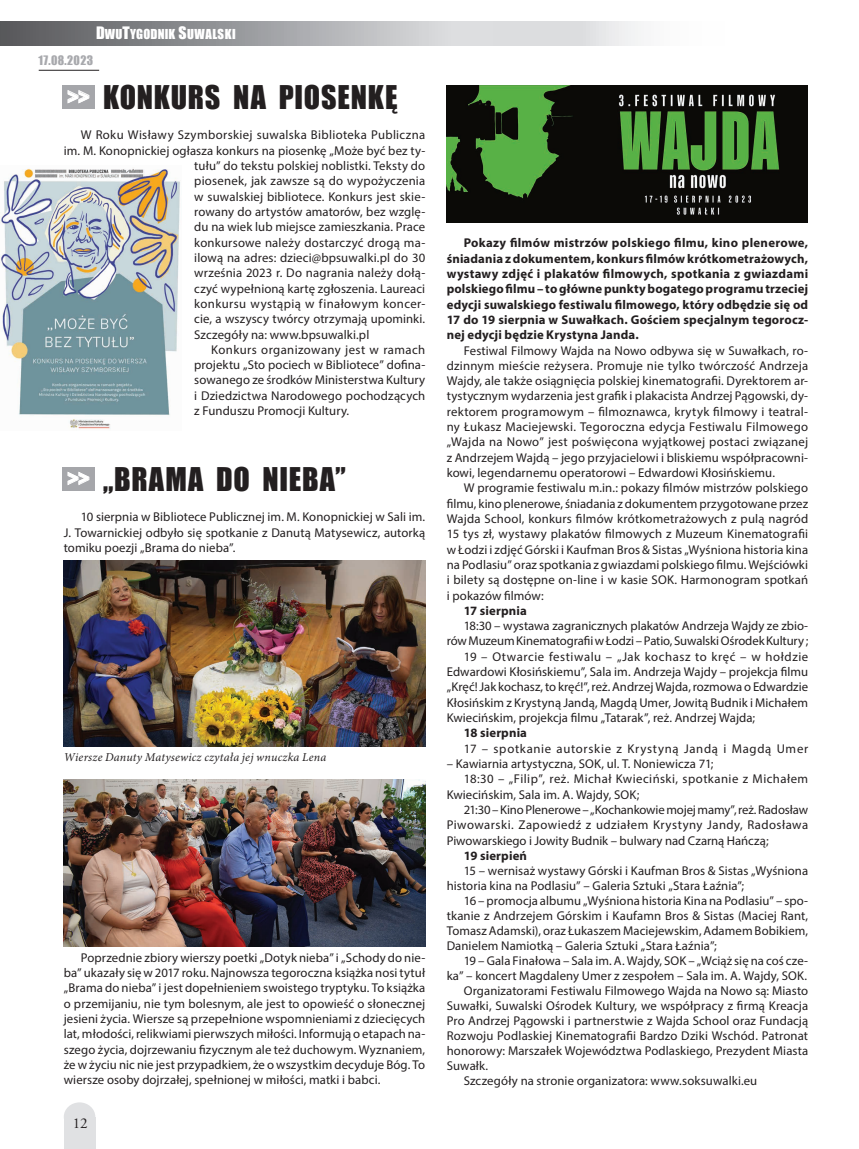
<style>
.page{position:relative;width:859px;height:1149px;background:#fff}
.page>*{position:absolute;margin:0;border:0;box-sizing:border-box;transform-origin:0 0}
.t1{font:30px "Impact";letter-spacing:.025em;color:#231f20}
.t2{font:24.45px "Impact";color:#fff;scale:.87 1}
.t3{font:15px "Adobe Garamond Pro";color:#231f20}
.t4{font:12.75px/15.3px "Myriad Pro";letter-spacing:.01em;color:#231f20;text-align:justify}
.t5{font:700 12.75px/15.3px "Myriad Pro";letter-spacing:.01em;color:#231f20;text-align:justify}
.t6{font:12.75px "Myriad Pro";letter-spacing:-.01em;color:#231f20}
.t7{font:12.75px "Myriad Pro";letter-spacing:.04em;color:#231f20}
.t8{font:12.75px "Myriad Pro";letter-spacing:.03em;color:#231f20}
.t9{font:12.75px "Myriad Pro";letter-spacing:.035em;color:#231f20}
.t10{font:12.75px "Myriad Pro";letter-spacing:.055em;color:#231f20}
.t11{font:12.6px "Impact";letter-spacing:.015em;color:#fff}
.t12{font:italic 12px "Minion Pro";letter-spacing:.015em;color:#231f20}
.t13{font:12px "Impact";letter-spacing:.03em;color:#a8a9ad}
.s1{font-size:15.75px}
</style>
<div class="page">
<hr style="left:39px;top:70px;width:60px;height:1px;background:#231f20">
<div style="left:64px;top:1101px;width:31px;height:29px;background:#e0e1e3;border-radius:50%"></div>
<div style="left:64px;top:1116px;width:31px;height:32px;background:#e0e1e3"></div>
<svg style="left:0;top:21px;width:641px;height:24px;background:#acadb0"></svg>
<div style="left:62px;top:85px;width:32px;height:24px;background:#a5a6aa"></div>
<svg style="left:68px;top:90px;width:21px;height:13px"></svg>
<img style="left:447px;top:85px;width:361px;height:138px">
<img style="left:0;top:168px;width:180px;height:262px">
<div style="left:62px;top:467px;width:32px;height:23px;background:#a5a6aa"></div>
<svg style="left:68px;top:472px;width:21px;height:12px"></svg>
<img style="left:64px;top:560px;width:361px;height:186px">
<img style="left:64px;top:779px;width:361px;height:167px">
<p class="t11" style="left:96px;top:25px;width:141px"><span class="s1">D</span>WU<span class="s1">T</span>YGODNIK <span class="s1">S</span>UWALSKI</p>
<p class="t13" style="left:38px;top:51px;width:56px">17.08.2023</p>
<h1 class="t1" style="left:103px;top:74px;width:296px">KONKURS NA PIOSENKĘ</h1>
<p class="t4" style="left:81px;top:127px;width:346px">W Roku Wisławy Szymborskiej suwalska Biblioteka Publiczna</p>
<p class="t4" style="left:64px;top:143px;width:363px">im. M. Konopnickiej ogłasza konkurs na piosenkę „Może być bez ty-</p>
<p class="t4" style="left:194px;top:158px;width:232px">tułu” do tekstu polskiej noblistki. Teksty do</p>
<p class="t4" style="left:194px;top:173px;width:232px">piosenek, jak zawsze są do wypożyczenia</p>
<p class="t4" style="left:194px;top:188px;width:232px">w suwalskiej bibliotece. Konkurs jest skie-</p>
<p class="t4" style="left:194px;top:204px;width:232px">rowany do artystów amatorów, bez wzglę-</p>
<p class="t4" style="left:194px;top:219px;width:232px">du na wiek lub miejsce zamieszkania. Prace</p>
<p class="t4" style="left:194px;top:234px;width:232px">konkursowe należy dostarczyć drogą ma-</p>
<p class="t4" style="left:194px;top:250px;width:232px">ilową na adres: dzieci@bpsuwalki.pl do 30</p>
<p class="t4" style="left:194px;top:265px;width:232px">września 2023 r. Do nagrania należy dołą-</p>
<p class="t4" style="left:194px;top:280px;width:232px">czyć wypełnioną kartę zgłoszenia. Laureaci</p>
<p class="t8" style="left:194px;top:296px;width:232px">konkursu wystąpią w finałowym koncer-</p>
<p class="t4" style="left:194px;top:311px;width:232px">cie, a wszyscy twórcy otrzymają upominki.</p>
<p class="t4" style="left:194px;top:326px;width:177px">Szczegóły na: www.bpsuwalki.pl</p>
<p class="t8" style="left:211px;top:341px;width:215px">Konkurs organizowany jest w ramach</p>
<p class="t4" style="left:194px;top:357px;width:232px">projektu „Sto pociech w Bibliotece” dofina-</p>
<p class="t4" style="left:194px;top:372px;width:232px">sowanego ze środków Ministerstwa Kultury</p>
<p class="t4" style="left:194px;top:387px;width:232px">i Dziedzictwa Narodowego pochodzących</p>
<p class="t4" style="left:194px;top:403px;width:156px">z Funduszu Promocji Kultury.</p>
<h2 class="t2" style="left:67px;top:78px;width:27px">&gt;&gt;</h2>
<h1 class="t1" style="left:103px;top:455px;width:244px">„BRAMA DO NIEBA”</h1>
<p class="t4" style="left:64px;top:509px;width:363px;text-indent:17px">10 sierpnia w Bibliotece Publicznej im. M. Konopnickiej w Sali im.<br>J. Towarnickiej odbyło się spotkanie z Danutą Matysewicz, autorką tomiku poezji „Brama do nieba”.</p>
<h2 class="t2" style="left:67px;top:459px;width:27px">&gt;&gt;</h2>
<p class="t12" style="left:64px;top:748px;width:264px">Wiersze Danuty Matysewicz czytała jej wnuczka Lena</p>
<p class="t4" style="left:64px;top:949px;width:363px;text-indent:17px">Poprzednie zbiory wierszy poetki „Dotyk nieba” i „Schody do nie&shy;ba” ukazały się w 2017 roku. Najnowsza tegoroczna książka nosi tytuł „Brama do nieba” i jest dopełnieniem swoistego tryptyku. To książka o przemijaniu, nie tym bolesnym, ale jest to opowieść o słonecznej jesieni życia. Wiersze są przepełnione wspomnieniami z dziecięcych lat, młodości, relikwiami pierwszych miłości. Informują o etapach na&shy;szego życia, dojrzewaniu fizycznym ale też duchowym. Wyznaniem, że w życiu nic nie jest przypadkiem, że o wszystkim decyduje Bóg. To wiersze osoby dojrzałej, spełnionej w miłości, matki i babci.</p>
<p class="t3" style="left:73px;top:1113px;width:16px">12</p>
<p class="t5" style="left:447px;top:235px;width:363px;text-indent:17px">Pokazy filmów mistrzów polskiego filmu, kino plenerowe, śniadania z dokumentem, konkurs filmów krótkometrażowych, wystawy zdjęć i plakatów filmowych, spotkania z gwiazdami polskiego filmu – to główne punkty bogatego programu trzeciej edycji suwalskiego festiwalu filmowego, który odbędzie się od 17 do 19 sierpnia w Suwałkach. Gościem specjalnym tegorocz&shy;nej edycji będzie Krystyna Janda.</p>
<p class="t4" style="left:447px;top:342px;width:363px;text-indent:17px">Festiwal Filmowy Wajda na Nowo odbywa się w Suwałkach, ro&shy;dzinnym mieście reżysera. Promuje nie tylko twórczość Andrzeja Wajdy, ale także osiągnięcia polskiej kinematografii. Dyrektorem ar&shy;tystycznym wydarzenia jest grafik i plakacista Andrzej Pągowski, dy&shy;rektorem programowym – filmoznawca, krytyk filmowy i teatral&shy;ny Łukasz Maciejewski. Tegoroczna edycja Festiwalu Filmowego „Wajda na Nowo” jest poświęcona wyjątkowej postaci związanej z Andrzejem Wajdą – jego przyjacielowi i bliskiemu współpracowni&shy;kowi, legendarnemu operatorowi – Edwardowi Kłosińskiemu.</p>
<p class="t4" style="left:447px;top:480px;width:363px;text-indent:17px">W programie festiwalu m.in.: pokazy filmów mistrzów polskiego filmu, kino plenerowe, śniadania z dokumentem przygotowane przez Wajda School, konkurs filmów krótkometrażowych z pulą nagród 15 tys zł, wystawy plakatów filmowych z Muzeum Kinematografii w Łodzi i zdjęć Górski i Kaufman Bros &amp; Sistas „Wyśniona historia kina na Podlasiu” oraz spotkania z gwiazdami polskiego filmu. Wejściówki i bilety są dostępne on-line i w kasie SOK. Harmonogram spotkań i pokazów filmów:</p>
<p class="t5" style="left:464px;top:602px;width:65px">17 sierpnia</p>
<p class="t4" style="left:464px;top:617px;width:346px">18:30 – wystawa zagranicznych plakatów Andrzeja Wajdy ze zbio-</p>
<p class="t6" style="left:447px;top:633px;width:363px">rów Muzeum Kinematografii w Łodzi – Patio, Suwalski Ośrodek Kultury ;</p>
<p class="t7" style="left:464px;top:648px;width:346px">19 – Otwarcie festiwalu – „Jak kochasz to kręć – w hołdzie</p>
<p class="t4" style="left:447px;top:663px;width:363px">Edwardowi Kłosińskiemu”, Sala im. Andrzeja Wajdy – projekcja filmu</p>
<p class="t4" style="left:447px;top:679px;width:363px">„Kręć! Jak kochasz, to kręć!”, reż. Andrzej Wajda, rozmowa o Edwardzie</p>
<p class="t4" style="left:447px;top:694px;width:363px">Kłosińskim z Krystyną Jandą, Magdą Umer, Jowitą Budnik i Michałem</p>
<p class="t4" style="left:447px;top:709px;width:310px">Kwiecińskim, projekcja filmu „Tatarak”, reż. Andrzej Wajda;</p>
<p class="t5" style="left:464px;top:724px;width:65px">18 sierpnia</p>
<p class="t10" style="left:464px;top:740px;width:346px">17 – spotkanie autorskie z Krystyną Jandą i Magdą Umer</p>
<p class="t4" style="left:447px;top:755px;width:268px">– Kawiarnia artystyczna, SOK, ul. T. Noniewicza 71;</p>
<p class="t9" style="left:464px;top:770px;width:346px">18:30 – „Filip”, reż. Michał Kwieciński, spotkanie z Michałem</p>
<p class="t4" style="left:447px;top:786px;width:194px">Kwiecińskim, Sala im. A. Wajdy, SOK;</p>
<p class="t6" style="left:464px;top:801px;width:346px">21:30 – Kino Plenerowe – „Kochankowie mojej mamy”, reż. Radosław</p>
<p class="t7" style="left:447px;top:816px;width:363px">Piwowarski. Zapowiedź z udziałem Krystyny Jandy, Radosława</p>
<p class="t4" style="left:447px;top:832px;width:324px">Piwowarskiego i Jowity Budnik – bulwary nad Czarną Hańczą;</p>
<p class="t5" style="left:464px;top:847px;width:65px">19 sierpień</p>
<p class="t4" style="left:447px;top:862px;width:363px;text-indent:17px">15 – wernisaż wystawy Górski i Kaufman Bros &amp; Sistas „Wyśniona historia kina na Podlasiu” – Galeria Sztuki „Stara Łaźnia”;</p>
<p class="t4" style="left:447px;top:892px;width:363px;text-indent:17px">16 – promocja albumu „Wyśniona historia Kina na Podlasiu” – spo&shy;tkanie z Andrzejem Górskim i Kaufamn Bros &amp; Sistas (Maciej Rant, Tomasz Adamski), oraz Łukaszem Maciejewskim, Adamem Bobikiem, Danielem Namiotką – Galeria Sztuki „Stara Łaźnia”;</p>
<p class="t4" style="left:464px;top:952px;width:346px">19 – Gala Finałowa – Sala im. A. Wajdy, SOK – „Wciąż się na coś cze-</p>
<p class="t4" style="left:447px;top:967px;width:362px">ka” – koncert Magdaleny Umer z zespołem – Sala im. A. Wajdy, SOK.</p>
<p class="t4" style="left:464px;top:982px;width:346px">Organizatorami Festiwalu Filmowego Wajda na Nowo są: Miasto</p>
<p class="t4" style="left:447px;top:997px;width:363px">Suwałki, Suwalski Ośrodek Kultury, we współpracy z firmą Kreacja</p>
<p class="t4" style="left:447px;top:1012px;width:363px">Pro Andrzej Pągowski i partnerstwie z Wajda School oraz Fundacją</p>
<p class="t4" style="left:447px;top:1027px;width:363px">Rozwoju Podlaskiej Kinematografii Bardzo Dziki Wschód. Patronat</p>
<p class="t4" style="left:447px;top:1042px;width:363px">honorowy: Marszałek Województwa Podlaskiego, Prezydent Miasta</p>
<p class="t4" style="left:447px;top:1057px;width:43px">Suwałk.</p>
<p class="t4" style="left:464px;top:1072px;width:295px">Szczegóły na stronie organizatora: www.soksuwalki.eu</p>
</div>
